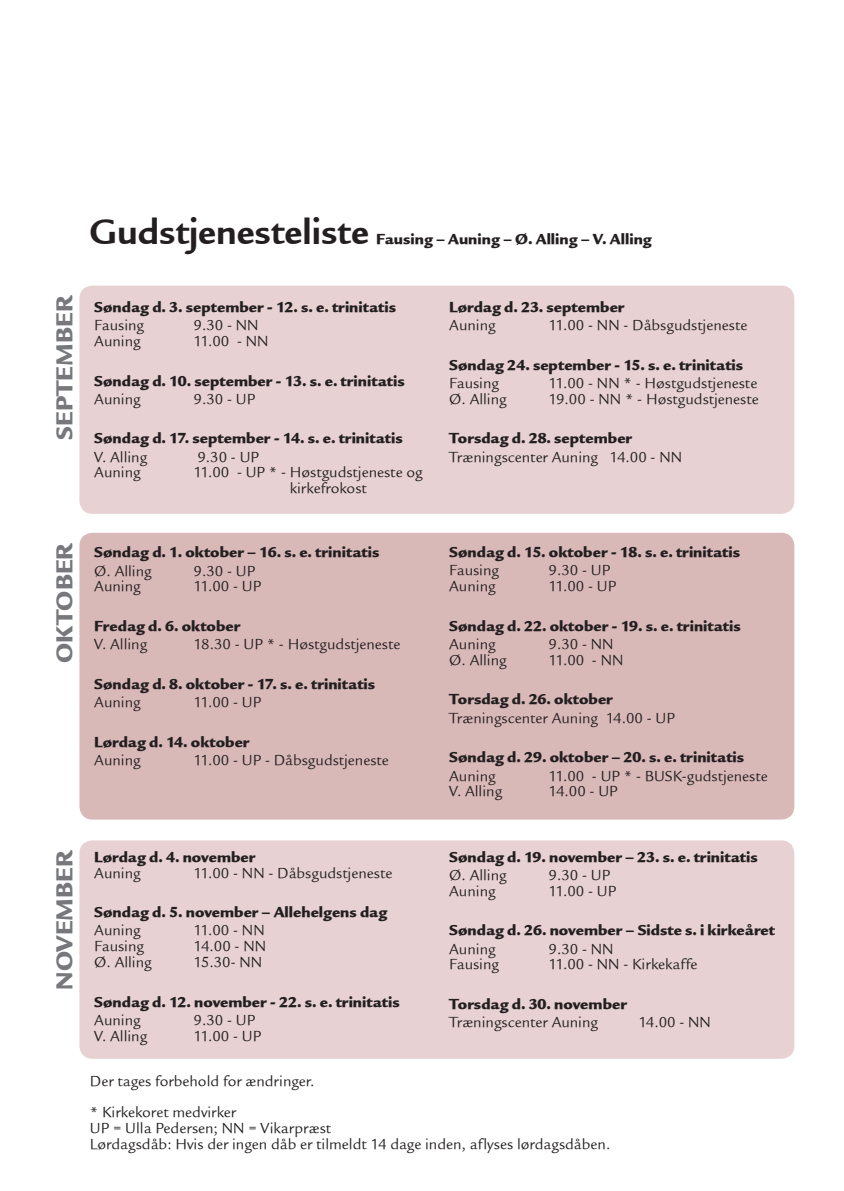
<style>
.page{position:relative;width:844px;height:1191px;background:#fff}
.page>*{position:absolute;margin:0;border:0;box-sizing:border-box;transform-origin:0 0}
.t1{font:38.5px "Legacy Sans ITCTT Bold";color:#231f20}
.t2{font:24.5px "Legacy Sans Md ITCTT Ultra";color:#76787b}
.t3{font:15.75px/15.8px "Legacy Sans ITCTT Book";color:#231f20}
.t4{font:15.75px "Legacy Sans Md ITCTT Ultra";color:#231f20}
</style>
<div class="page">
<div style="left:79px;top:285px;width:715px;height:229px;background:#e7d1d2;border-radius:13px"></div>
<div style="left:79px;top:533px;width:715px;height:286px;background:#d9b8b8;border-radius:13px"></div>
<div style="left:79px;top:840px;width:715px;height:218px;background:#e7d1d2;border-radius:13px"></div>
<h2 class="t2" style="left:50px;top:439px;width:146px;rotate:-90deg">september</h2>
<h1 class="t1" style="left:89px;top:210px;width:281px">Gudstjenesteliste</h1>
<p class="t4" style="left:376px;top:230px;width:277px">Fausing – Auning – Ø. Alling – V. Alling</p>
<p class="t4" style="left:94px;top:297px;width:303px">Søndag d. 3. september - 12. s. e. trinitatis</p>
<p class="t3" style="left:94px;top:317px;width:51px">Fausing</p>
<p class="t3" style="left:193px;top:317px;width:67px">9.30 - NN</p>
<p class="t3" style="left:94px;top:333px;width:48px">Auning</p>
<p class="t3" style="left:193px;top:333px;width:76px">11.00 - NN</p>
<p class="t4" style="left:94px;top:371px;width:312px">Søndag d. 10. september - 13. s. e. trinitatis</p>
<p class="t3" style="left:94px;top:391px;width:48px">Auning</p>
<p class="t3" style="left:193px;top:391px;width:63px">9.30 - UP</p>
<p class="t4" style="left:94px;top:429px;width:310px">Søndag d. 17. september - 14. s. e. trinitatis</p>
<p class="t3" style="left:94px;top:449px;width:54px">V. Alling</p>
<p class="t3" style="left:197px;top:449px;width:63px">9.30 - UP</p>
<p class="t3" style="left:94px;top:464px;width:48px">Auning</p>
<p class="t3" style="left:290px;top:464px;width:134px;text-indent:-96px">11.00 - UP * - Høstgudstjeneste og kirkefrokost</p>
<p class="t4" style="left:449px;top:297px;width:177px">Lørdag d. 23. september</p>
<p class="t3" style="left:449px;top:317px;width:48px">Auning</p>
<p class="t3" style="left:548px;top:317px;width:200px">11.00 - NN - Dåbsgudstjeneste</p>
<p class="t4" style="left:449px;top:355px;width:295px">Søndag 24. september - 15. s. e. trinitatis</p>
<p class="t3" style="left:449px;top:375px;width:51px">Fausing</p>
<p class="t3" style="left:548px;top:375px;width:210px">11.00 - NN * - Høstgudstjeneste</p>
<p class="t3" style="left:449px;top:391px;width:59px">Ø. Alling</p>
<p class="t3" style="left:548px;top:391px;width:212px">19.00 - NN * - Høstgudstjeneste</p>
<p class="t4" style="left:449px;top:429px;width:184px">Torsdag d. 28. september</p>
<p class="t3" style="left:449px;top:449px;width:234px">Træningscenter Auning 14.00 - NN</p>
<h2 class="t2" style="left:50px;top:663px;width:121px;rotate:-90deg">oktober</h2>
<p class="t4" style="left:94px;top:543px;width:286px">Søndag d. 1. oktober – 16. s. e. trinitatis</p>
<p class="t3" style="left:94px;top:563px;width:59px">Ø. Alling</p>
<p class="t3" style="left:193px;top:563px;width:63px">9.30 - UP</p>
<p class="t3" style="left:94px;top:578px;width:48px">Auning</p>
<p class="t3" style="left:193px;top:578px;width:69px">11.00 - UP</p>
<p class="t4" style="left:94px;top:616px;width:147px">Fredag d. 6. oktober</p>
<p class="t3" style="left:94px;top:636px;width:54px">V. Alling</p>
<p class="t3" style="left:193px;top:636px;width:208px">18.30 - UP * - Høstgudstjeneste</p>
<p class="t4" style="left:94px;top:674px;width:282px">Søndag d. 8. oktober - 17. s. e. trinitatis</p>
<p class="t3" style="left:94px;top:694px;width:48px">Auning</p>
<p class="t3" style="left:193px;top:694px;width:69px">11.00 - UP</p>
<p class="t4" style="left:94px;top:732px;width:157px">Lørdag d. 14. oktober</p>
<p class="t3" style="left:94px;top:752px;width:48px">Auning</p>
<p class="t3" style="left:193px;top:752px;width:197px">11.00 - UP - Dåbsgudstjeneste</p>
<p class="t4" style="left:449px;top:543px;width:292px">Søndag d. 15. oktober - 18. s. e. trinitatis</p>
<p class="t3" style="left:449px;top:563px;width:51px">Fausing</p>
<p class="t3" style="left:548px;top:563px;width:63px">9.30 - UP</p>
<p class="t3" style="left:449px;top:578px;width:48px">Auning</p>
<p class="t3" style="left:548px;top:578px;width:69px">11.00 - UP</p>
<p class="t4" style="left:449px;top:616px;width:293px">Søndag d. 22. oktober - 19. s. e. trinitatis</p>
<p class="t3" style="left:449px;top:636px;width:48px">Auning</p>
<p class="t3" style="left:548px;top:636px;width:67px">9.30 - NN</p>
<p class="t3" style="left:449px;top:652px;width:59px">Ø. Alling</p>
<p class="t3" style="left:548px;top:652px;width:76px">11.00 - NN</p>
<p class="t4" style="left:449px;top:690px;width:165px">Torsdag d. 26. oktober</p>
<p class="t3" style="left:449px;top:710px;width:227px">Træningscenter Auning 14.00 - UP</p>
<p class="t4" style="left:449px;top:748px;width:296px">Søndag d. 29. oktober – 20. s. e. trinitatis</p>
<p class="t3" style="left:449px;top:768px;width:48px">Auning</p>
<p class="t3" style="left:548px;top:768px;width:221px">11.00 - UP * - BUSK-gudstjeneste</p>
<p class="t3" style="left:449px;top:783px;width:54px">V. Alling</p>
<p class="t3" style="left:548px;top:783px;width:71px">14.00 - UP</p>
<h2 class="t2" style="left:50px;top:989px;width:141px;rotate:-90deg">november</h2>
<p class="t4" style="left:94px;top:847px;width:162px">Lørdag d. 4. november</p>
<p class="t3" style="left:94px;top:865px;width:48px">Auning</p>
<p class="t3" style="left:193px;top:865px;width:200px">11.00 - NN - Dåbsgudstjeneste</p>
<p class="t4" style="left:94px;top:902px;width:294px">Søndag d. 5. november – Allehelgens dag</p>
<p class="t3" style="left:94px;top:922px;width:48px">Auning</p>
<p class="t3" style="left:193px;top:922px;width:73px">11.00 - NN</p>
<p class="t3" style="left:94px;top:938px;width:51px">Fausing</p>
<p class="t3" style="left:193px;top:938px;width:74px">14.00 - NN</p>
<p class="t3" style="left:94px;top:954px;width:59px">Ø. Alling</p>
<p class="t3" style="left:193px;top:954px;width:70px">15.30- NN</p>
<p class="t4" style="left:94px;top:992px;width:307px">Søndag d. 12. november - 22. s. e. trinitatis</p>
<p class="t3" style="left:94px;top:1012px;width:48px">Auning</p>
<p class="t3" style="left:193px;top:1012px;width:63px">9.30 - UP</p>
<p class="t3" style="left:94px;top:1027px;width:54px">V. Alling</p>
<p class="t3" style="left:193px;top:1027px;width:69px">11.00 - UP</p>
<p class="t4" style="left:449px;top:847px;width:310px">Søndag d. 19. november – 23. s. e. trinitatis</p>
<p class="t3" style="left:449px;top:867px;width:59px">Ø. Alling</p>
<p class="t3" style="left:548px;top:867px;width:63px">9.30 - UP</p>
<p class="t3" style="left:449px;top:883px;width:48px">Auning</p>
<p class="t3" style="left:548px;top:883px;width:69px">11.00 - UP</p>
<p class="t4" style="left:449px;top:921px;width:327px">Søndag d. 26. november – Sidste s. i kirkeåret</p>
<p class="t3" style="left:449px;top:941px;width:48px">Auning</p>
<p class="t3" style="left:548px;top:941px;width:67px">9.30 - NN</p>
<p class="t3" style="left:449px;top:956px;width:51px">Fausing</p>
<p class="t3" style="left:548px;top:956px;width:150px">11.00 - NN - Kirkekaffe</p>
<p class="t4" style="left:449px;top:994px;width:179px">Torsdag d. 30. november</p>
<p class="t3" style="left:449px;top:1014px;width:150px">Træningscenter Auning</p>
<p class="t3" style="left:638px;top:1014px;width:74px">14.00 - NN</p>
<p class="t3" style="left:90px;top:1065px;width:226px;line-height:31.5px">Der tages forbehold for ændringer. * Kirkekoret medvirker</p>
<p class="t3" style="left:90px;top:1120px;width:522px">UP = Ulla Pedersen; NN = Vikarpræst<br>Lørdagsdåb: Hvis der ingen dåb er tilmeldt 14 dage inden, aflyses lørdagsdåben.</p>
</div>
